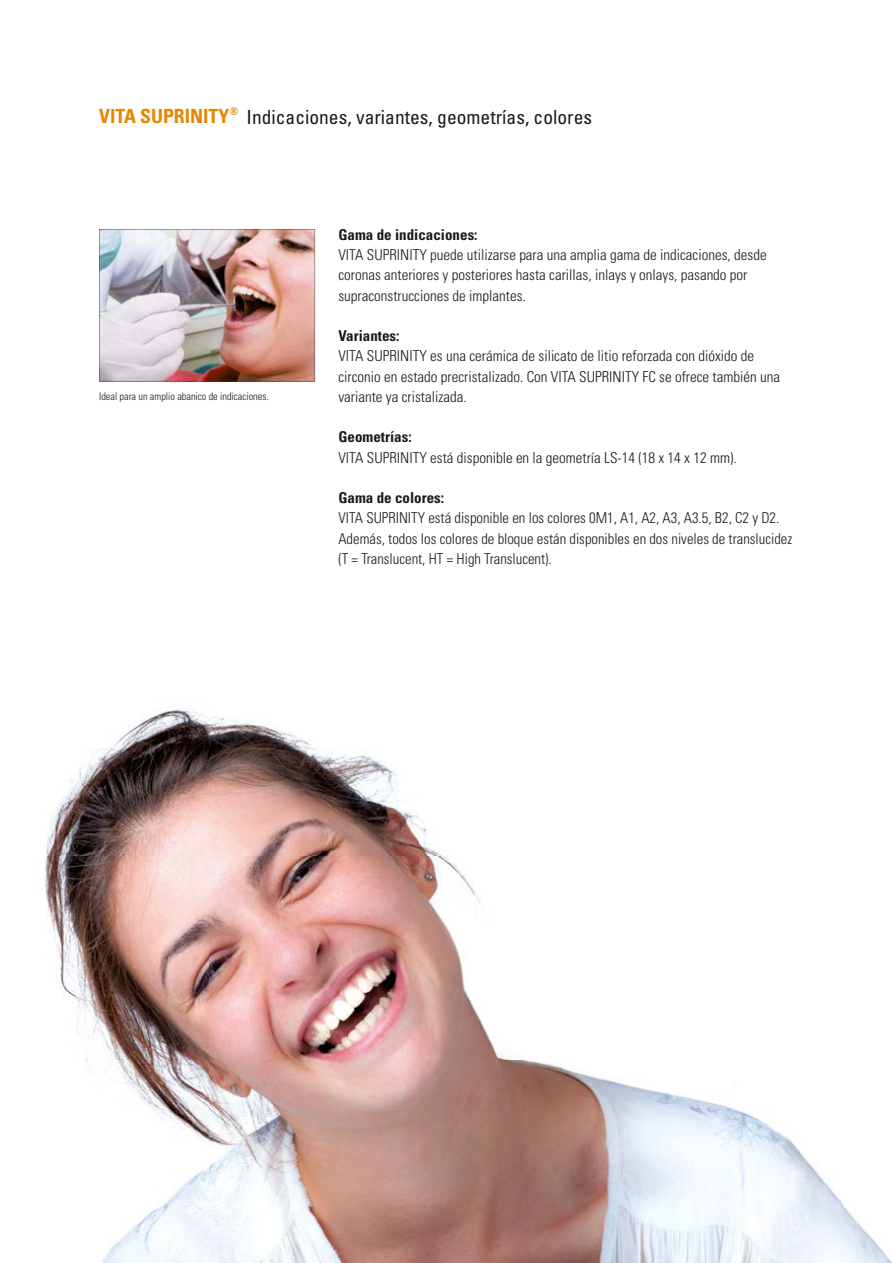
<style>
.page{position:relative;width:893px;height:1263px;background:#fff}
.page>*{position:absolute;margin:0;border:0;box-sizing:border-box;transform-origin:0 0}
.t1{font:condensed 19.5px "Univers";color:#1a1a1a}
.t2{font:300 condensed 15px/20.2px "Univers";color:#1a1a1a}
.t3{font:700 condensed 15px "Univers";color:#1a1a1a}
.t4{font:300 condensed 10.5px "Univers";color:#1a1a1a}
.s1{font-weight:700;color:#e98600}
</style>
<div class="page">
<img style="left:44px;top:708px;width:849px;height:555px">
<img style="left:99px;top:229px;width:216px;height:153px">
<h1 class="t1" style="left:99px;top:105px;width:494px"><span class="s1">VITA SUPRINITY</span><sup>®</sup> Indicaciones, variantes, geometrías, colores</h1>
<p class="t4" style="left:99px;top:390px;width:171px">Ideal para un amplio abanico de indicaciones.</p>
<p class="t3" style="left:338px;top:225px;width:141px">Gama de indicaciones:</p>
<p class="t2" style="left:338px;top:244px;width:430px">VITA SUPRINITY puede utilizarse para una amplia gama de indicaciones, desde coronas anteriores y posteriores hasta carillas, inlays y onlays, pasando por supraconstrucciones de implantes.</p>
<p class="t3" style="left:338px;top:327px;width:63px">Variantes:</p>
<p class="t2" style="left:338px;top:346px;width:443px">VITA SUPRINITY es una cerámica de silicato de litio reforzada con dióxido de circonio en estado precristalizado. Con VITA SUPRINITY FC se ofrece también una variante ya cristalizada.</p>
<p class="t3" style="left:338px;top:428px;width:75px">Geometrías:</p>
<p class="t2" style="left:338px;top:447px;width:400px">VITA SUPRINITY está disponible en la geometría LS-14 (18 x 14 x 12 mm).</p>
<p class="t3" style="left:338px;top:489px;width:107px">Gama de colores:</p>
<p class="t2" style="left:338px;top:508px;width:455px">VITA SUPRINITY está disponible en los colores 0M1, A1, A2, A3, A3.5, B2, C2 y D2.<br>Además, todos los colores de bloque están disponibles en dos niveles de translucidez (T = Translucent, HT = High Translucent).</p>
</div>
